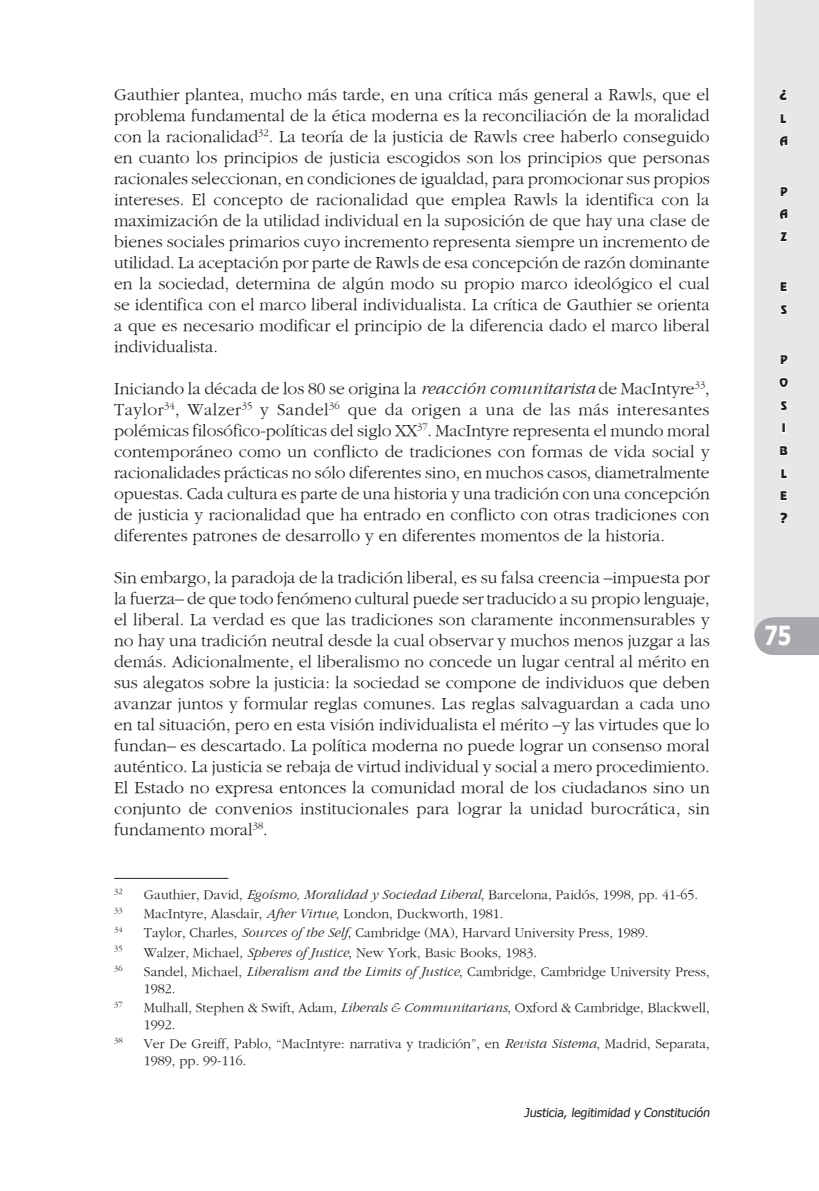
<style>
.page{position:relative;width:819px;height:1191px;background:#fff}
.page>*{position:absolute;margin:0;border:0;box-sizing:border-box;transform-origin:0 0}
.t1{font:700 26.25px "Tahoma";color:#fff;scale:.8 1}
.t2{font:17.5px/21px "Gourmand";color:#231f20;text-align:justify}
.t3{font:14px/16.8px "Gourmand";color:#231f20}
.t4{font:14px "Revue BT Regular SC850";color:#231f20}
.t5{font:12.25px "Tahoma";color:#231f20}
.t6{font:11.9px/22.6px "Revue BT Regular SC850";color:#231f20}
.t7{font:8.4px "Gourmand";color:#231f20}
.s1{font-style:italic}
</style>
<div class="page">
<div style="left:754px;top:0;width:65px;height:637px;background:#e6e7e9"></div>
<svg style="left:779px;top:89px;width:9px;height:12px"></svg>
<svg style="left:780px;top:113px;width:7px;height:11px"></svg>
<svg style="left:779px;top:136px;width:10px;height:12px"></svg>
<svg style="left:780px;top:186px;width:8px;height:11px"></svg>
<svg style="left:779px;top:209px;width:10px;height:12px"></svg>
<svg style="left:779px;top:231px;width:9px;height:11px"></svg>
<svg style="left:780px;top:282px;width:8px;height:10px"></svg>
<svg style="left:780px;top:304px;width:8px;height:11px"></svg>
<svg style="left:779px;top:354px;width:9px;height:11px"></svg>
<svg style="left:779px;top:377px;width:10px;height:11px"></svg>
<svg style="left:780px;top:400px;width:8px;height:11px"></svg>
<div style="left:781px;top:422px;width:4px;height:11px;border:2px solid #fff"></div>
<svg style="left:779px;top:445px;width:10px;height:11px"></svg>
<svg style="left:781px;top:468px;width:7px;height:11px"></svg>
<svg style="left:780px;top:491px;width:8px;height:10px"></svg>
<svg style="left:779px;top:512px;width:9px;height:12px"></svg>
<svg style="left:754px;top:617px;width:65px;height:38px;background:#adaeb1"></svg>
<hr style="left:114px;top:878px;width:114px;height:1px;background:#231f20">
<p class="t2" style="left:114px;top:84px;width:597px">Gauthier plantea, mucho más tarde, en una crítica más general a Rawls, que el problema fundamental de la ética moderna es la reconciliación de la moralidad con la racionalidad<sup>32</sup>. La teoría de la justicia de Rawls cree haberlo conseguido en cuanto los principios de justicia escogidos son los principios que personas racionales seleccionan, en condiciones de igualdad, para promocionar sus propios intereses. El concepto de racionalidad que emplea Rawls la identifica con la maximización de la utilidad individual en la suposición de que hay una clase de bienes sociales primarios cuyo incremento representa siempre un incremento de utilidad. La aceptación por parte de Rawls de esa concepción de razón dominante en la sociedad, determina de algún modo su propio marco ideológico el cual se identifica con el marco liberal individualista. La crítica de Gauthier se orienta a que es necesario modificar el principio de la diferencia dado el marco liberal individualista.</p>
<p class="t2" style="left:114px;top:378px;width:597px">Iniciando la década de los 80 se origina la <span class="s1">reacción comunitarista</span> de MacIntyre<sup>33</sup>, Taylor<sup>34</sup>, Walzer<sup>35</sup> y Sandel<sup>36</sup> que da origen a una de las más interesantes polémicas filosófico-políticas del siglo XX<sup>37</sup>. MacIntyre representa el mundo moral contemporáneo como un conflicto de tradiciones con formas de vida social y racionalidades prácticas no sólo diferentes sino, en muchos casos, diametralmente opuestas. Cada cultura es parte de una historia y una tradición con una concepción de justicia y racionalidad que ha entrado en conflicto con otras tradiciones con diferentes patrones de desarrollo y en diferentes momentos de la historia.</p>
<p class="t2" style="left:114px;top:567px;width:597px">Sin embargo, la paradoja de la tradición liberal, es su falsa creencia –impuesta por la fuerza– de que todo fenómeno cultural puede ser traducido a su propio lenguaje, el liberal. La verdad es que las tradiciones son claramente inconmensurables y no hay una tradición neutral desde la cual observar y muchos menos juzgar a las demás. Adicionalmente, el liberalismo no concede un lugar central al mérito en sus alegatos sobre la justicia: la sociedad se compone de individuos que deben avanzar juntos y formular reglas comunes. Las reglas salvaguardan a cada uno en tal situación, pero en esta visión individualista el mérito –y las virtudes que lo fundan– es descartado. La política moderna no puede lograr un consenso moral auténtico. La justicia se rebaja de virtud individual y social a mero procedimiento.<br>El Estado no expresa entonces la comunidad moral de los ciudadanos sino un conjunto de convenios institucionales para lograr la unidad burocrática, sin fundamento moral<sup>38</sup>.</p>
<p class="t7" style="left:114px;top:886px;width:10px">32</p>
<p class="t3" style="left:144px;top:886px;width:556px">Gauthier, David, <span class="s1">Egoísmo, Moralidad y Sociedad Liberal</span>, Barcelona, Paidós, 1998, pp. 41-65.</p>
<p class="t7" style="left:114px;top:906px;width:10px">33</p>
<p class="t3" style="left:144px;top:905px;width:361px">MacIntyre, Alasdair, <span class="s1">After Virtue</span>, London, Duckworth, 1981.</p>
<p class="t7" style="left:114px;top:925px;width:10px">34</p>
<p class="t3" style="left:144px;top:924px;width:506px">Taylor, Charles, <span class="s1">Sources of the Self</span>, Cambridge (MA), Harvard University Press, 1989.</p>
<p class="t7" style="left:114px;top:944px;width:10px">35</p>
<p class="t3" style="left:144px;top:944px;width:394px">Walzer, Michael, <span class="s1">Spheres of Justice</span>, New York, Basic Books, 1983.</p>
<p class="t7" style="left:114px;top:963px;width:10px">36</p>
<p class="t3" style="left:144px;top:963px;width:567px">Sandel, Michael, <span class="s1">Liberalism and the Limits of Justice</span>, Cambridge, Cambridge University Press,<br>1982.</p>
<p class="t7" style="left:114px;top:999px;width:10px">37</p>
<p class="t3" style="left:144px;top:999px;width:567px">Mulhall, Stephen &amp; Swift, Adam, <span class="s1">Liberals &amp; Communitarians</span>, Oxford &amp; Cambridge, Blackwell,<br>1992.</p>
<p class="t7" style="left:114px;top:1036px;width:10px">38</p>
<p class="t3" style="left:144px;top:1035px;width:567px">Ver De Greiff, Pablo, “MacIntyre: narrativa y tradición”, en <span class="s1">Revista Sistema</span>, Madrid, Separata,<br>1989, pp. 99-116.</p>
<p class="t5" style="left:524px;top:1103px;width:189px">Justicia, legitimidad y Constitución</p>
<p class="t4" style="left:779px;top:86px;width:9px">¿</p>
<p class="t6" style="left:779px;top:107px;width:10px">L<br>A</p>
<p class="t6" style="left:779px;top:180px;width:10px;text-align:justify">P A Z</p>
<p class="t6" style="left:780px;top:275px;width:9px">E<br>S</p>
<p class="t6" style="left:779px;top:348px;width:10px">P<br>O<br>S<br>I<br>B<br>L<br>E</p>
<p class="t4" style="left:780px;top:509px;width:9px">?</p>
<h1 class="t1" style="left:764px;top:617px;width:35px">75</h1>
</div>
